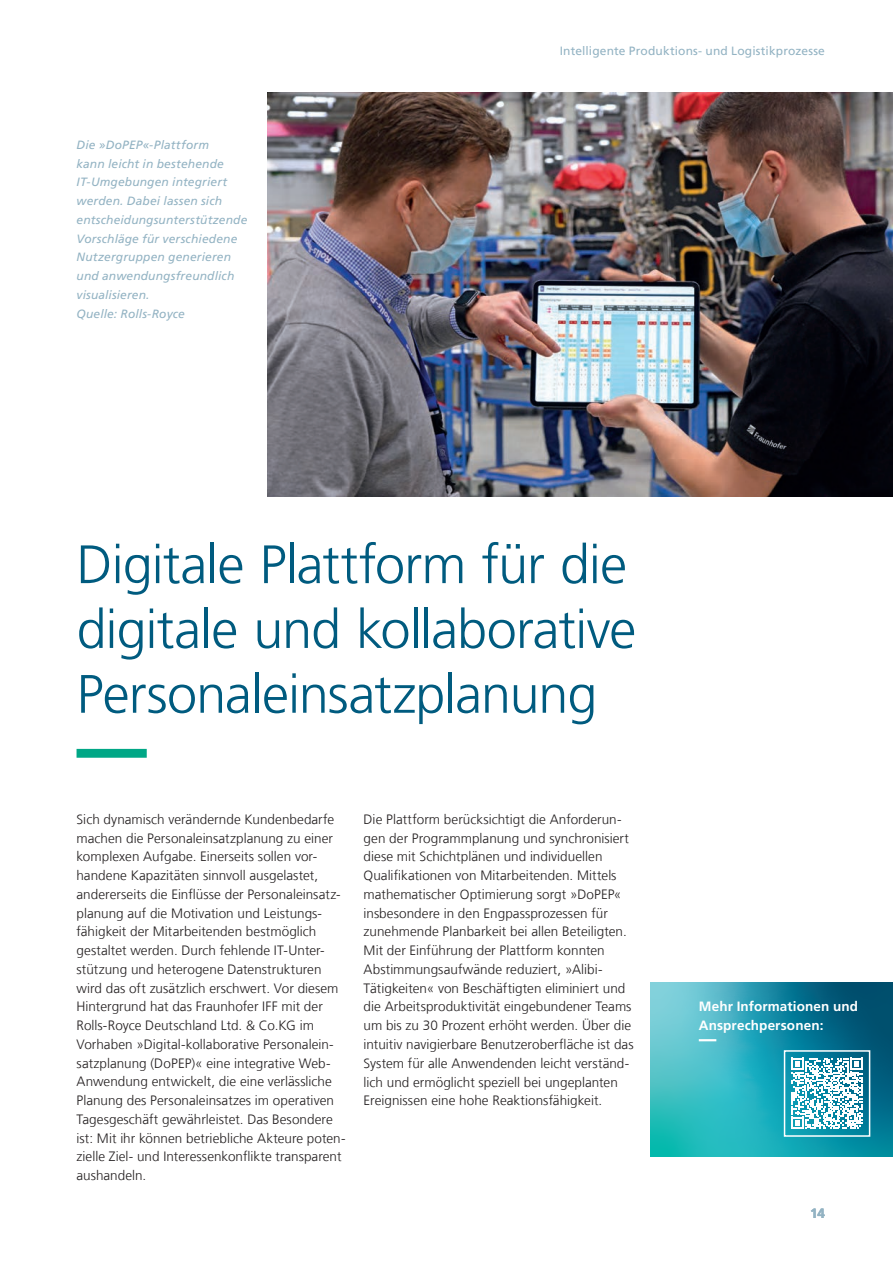
<style>
.page{position:relative;width:893px;height:1263px;background:#fff}
.page>*{position:absolute;margin:0;border:0;box-sizing:border-box;transform-origin:0 0}
.t1{font:300 54px/64.8px "Frutiger LT Com";letter-spacing:-.02em;color:#005b7f}
.t2{font:300 13.5px/18.8px "Frutiger LT Com";letter-spacing:.005em;color:#231f20}
.t3{font:700 13.5px/18.8px "Frutiger LT Com";letter-spacing:.01em;color:#fff}
.t4{font:700 13.5px "Frutiger LT Com";color:#93b3c3}
.t5{font:italic 12px/18.8px "Frutiger LT Com";letter-spacing:.015em;color:#93b3c3}
.t6{font:12px "Frutiger LT Com";letter-spacing:.01em;color:#93b3c3}
</style>
<div class="page">
<img style="left:268px;top:93px;width:625px;height:403px">
<svg style="left:651px;top:982px;width:242px;height:174px;background:#269daf"></svg>
<svg style="left:699px;top:1039px;width:176px;height:2px"></svg>
<svg style="left:77px;top:749px;width:70px;height:9px"></svg>
<svg style="left:791px;top:1058px;width:72px;height:71px"></svg>
<div style="left:784px;top:1050px;width:86px;height:87px;border:2px solid #fff"></div>
<p class="t5" style="left:77px;top:135px;width:172px">Die »DoPEP«-Plattform<br>kann leicht in bestehende<br>IT-Umgebungen integriert werden. Dabei lassen sich entscheidungsunterstützende<br>Vorschläge für verschiedene<br>Nutzergruppen generieren und anwendungsfreundlich visualisieren.<br>Quelle: Rolls-Royce</p>
<p class="t6" style="left:560px;top:44px;width:267px">Intelligente Produktions- und Logistikprozesse</p>
<h1 class="t1" style="left:77px;top:532px;width:561px">Digitale Plattform für die digitale und kollaborative<br>Personaleinsatzplanung</h1>
<p class="t2" style="left:77px;top:810px;width:271px">Sich dynamisch verändernde Kundenbedarfe machen die Personaleinsatzplanung zu einer komplexen Aufgabe. Einerseits sollen vor&shy;handene Kapazitäten sinnvoll ausgelastet, andererseits die Einflüsse der Personaleinsatz&shy;planung auf die Motivation und Leistungs&shy;fähigkeit der Mitarbeitenden bestmöglich gestaltet werden. Durch fehlende IT-Unter&shy;stützung und heterogene Datenstrukturen wird das oft zusätzlich erschwert. Vor diesem Hintergrund hat das Fraunhofer IFF mit der Rolls-Royce Deutschland Ltd. &amp; Co.KG im Vorhaben »Digital-kollaborative Personalein&shy;satzplanung (DoPEP)« eine integrative Web-Anwendung entwickelt, die eine verlässliche Planung des Personaleinsatzes im operativen Tagesgeschäft gewährleistet. Das Besondere ist: Mit ihr können betriebliche Akteure poten&shy;zielle Ziel- und Interessenkonflikte transparent aushandeln.</p>
<p class="t2" style="left:364px;top:810px;width:271px">Die Plattform berücksichtigt die Anforderun&shy;gen der Programmplanung und synchronisiert diese mit Schichtplänen und individuellen Qualifikationen von Mitarbeitenden. Mittels mathematischer Optimierung sorgt »DoPEP« insbesondere in den Engpassprozessen für zunehmende Planbarkeit bei allen Beteiligten.<br>Mit der Einführung der Plattform konnten Abstimmungsaufwände reduziert, »Alibi-Tätigkeiten« von Beschäftigten eliminiert und die Arbeitsproduktivität eingebundener Teams um bis zu 30 Prozent erhöht werden. Über die intuitiv navigierbare Benutzeroberfläche ist das System für alle Anwendenden leicht verständ&shy;lich und ermöglicht speziell bei ungeplanten Ereignissen eine hohe Reaktionsfähigkeit.</p>
<p class="t3" style="left:699px;top:997px;width:161px">Mehr Informationen und<br>Ansprechpersonen:</p>
<p class="t4" style="left:810px;top:1205px;width:16px">14</p>
</div>
